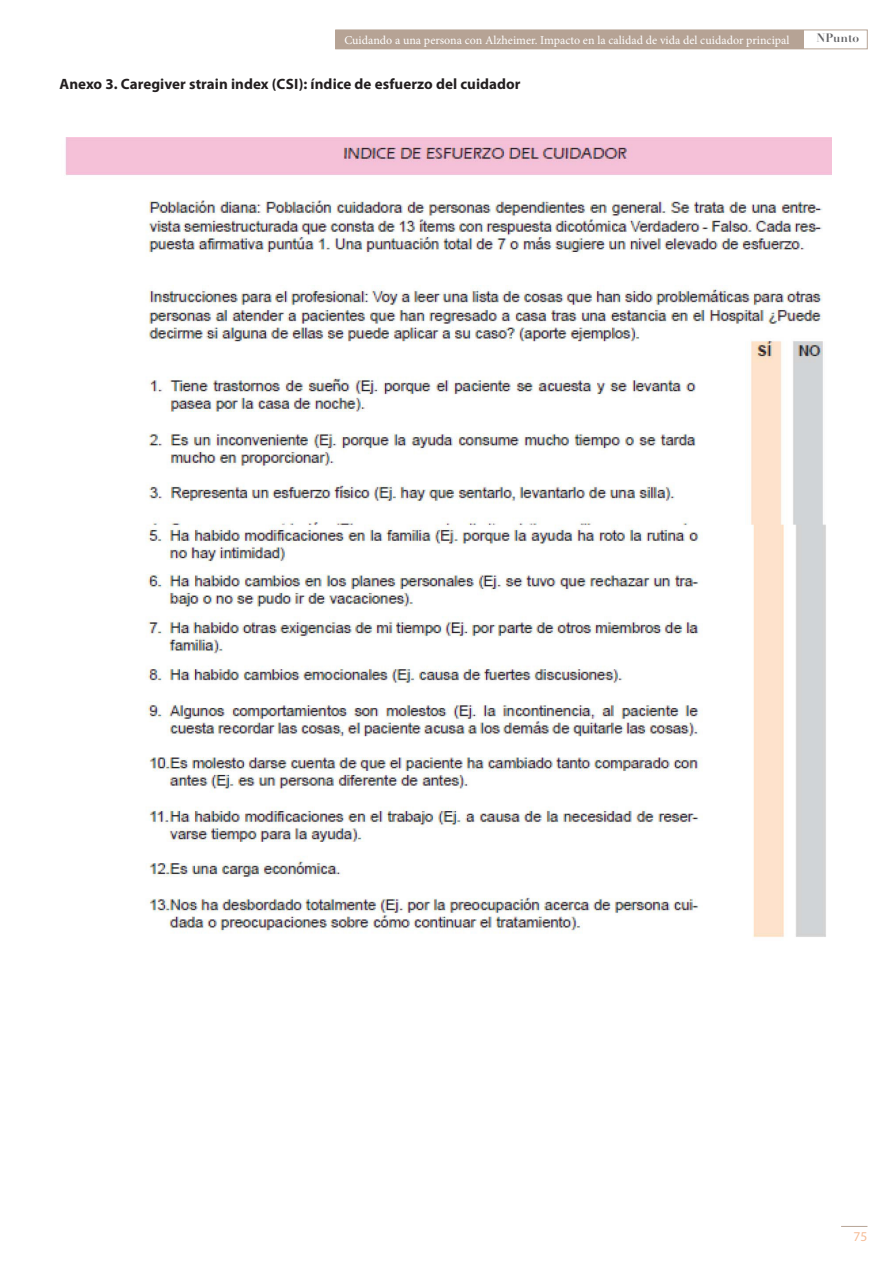
<style>
.page{position:relative;width:893px;height:1263px;background:#fff}
.page>*{position:absolute;margin:0;border:0;box-sizing:border-box;transform-origin:0 0}
.t1{font:700 15px "Myriad Pro";letter-spacing:.005em;color:#231f20}
.t2{font:13.5px "Myriad Pro";color:#f6bc96}
.t3{font:12px "Minion Pro";color:#fff}
.t4{font:700 12px "Didot LH";color:#636366}
</style>
<div class="page">
<svg style="left:841px;top:1226px;width:26px;height:1px"></svg>
<div style="left:335px;top:30px;width:532px;height:19px;border:1px solid #b6a395"></div>
<div style="left:336px;top:30px;width:468px;height:19px;background:#b6a395"></div>
<img style="left:65px;top:137px;width:766px;height:800px">
<p class="t3" style="left:344px;top:32px;width:446px">Cuidando a una persona con Alzheimer. Impacto en la calidad de vida del cuidador principal</p>
<p class="t4" style="left:816px;top:30px;width:44px">NPunto</p>
<p class="t1" style="left:60px;top:75px;width:463px">Anexo 3. Caregiver strain index (CSI): índice de esfuerzo del cuidador</p>
<p class="t2" style="left:854px;top:1228px;width:15px">75</p>
</div>
